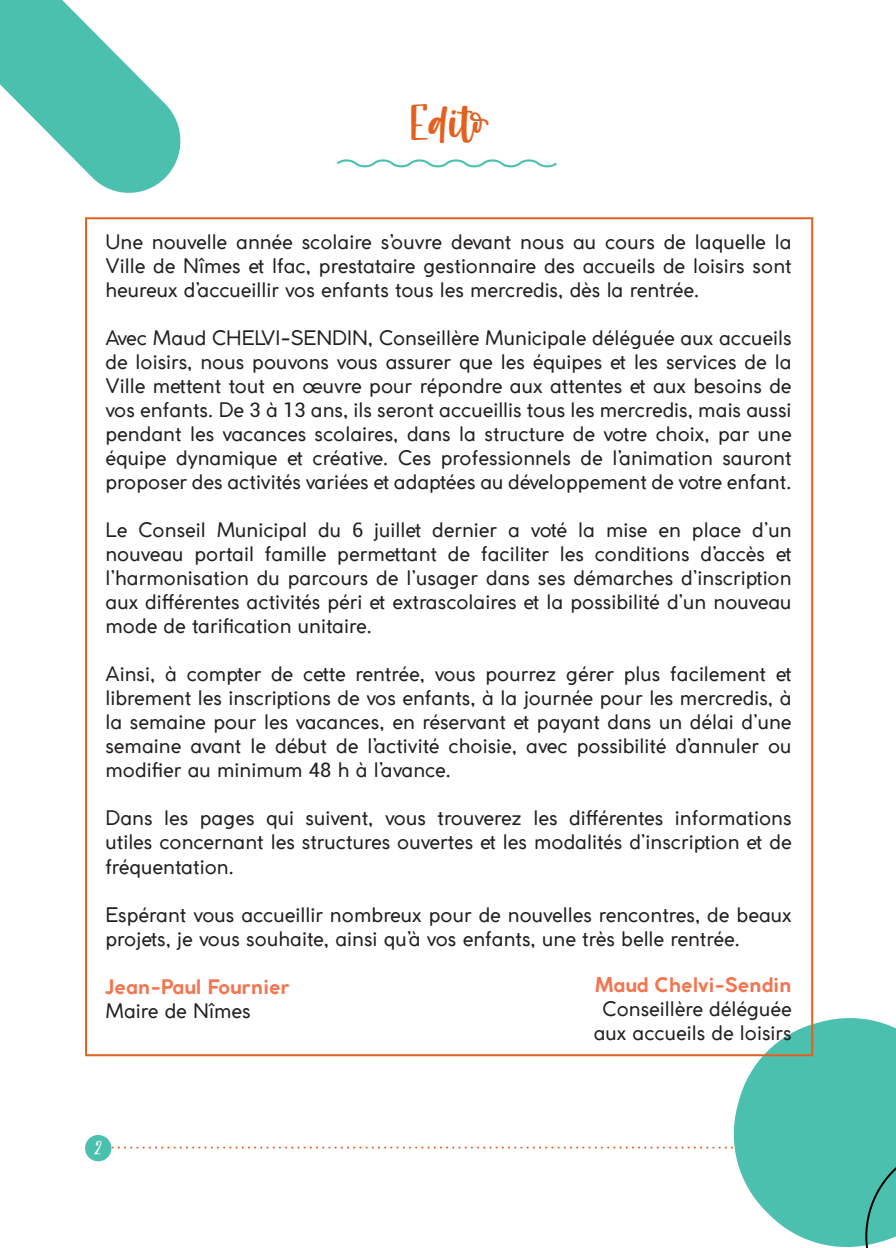
<style>
.page{position:relative;width:896px;height:1248px;background:#fff}
.page>*{position:absolute;margin:0;border:0;box-sizing:border-box;transform-origin:0 0}
.t1{font:44px "Lemonilla";color:#e5601e}
.t2{font:20px/24px "Coco Gothic";color:#231f20;text-align:justify}
.t3{font:700 20px "Coco Gothic";color:#f3754f}
.t4{font:16px "Lemonilla";color:#fff}
.s1{font-family:"Roboto"}
</style>
<div class="page">
<svg style="left:100px;top:1011px;width:796px;height:236px"></svg>
<svg style="left:336px;top:159px;width:221px;height:9px"></svg>
<div style="left:85px;top:1134px;width:26px;height:27px;background:#4cc0af;border-radius:50%"></div>
<svg style="left:0;top:0;width:181px;height:193px"></svg>
<p class="t1" style="left:409px;top:96px;width:79px">Edito</p>
<p class="t2" style="left:105px;top:229px;width:688px">Une nouvelle année scolaire s’ouvre devant nous au cours de laquelle la Ville de Nîmes et Ifac, prestataire gestionnaire des accueils de loisirs sont heureux d’accueillir vos enfants tous les mercredis, dès la rentrée.</p>
<p class="t2" style="left:105px;top:325px;width:688px">Avec Maud CHELVI-SENDIN, Conseillère Municipale déléguée aux accueils de loisirs, nous pouvons vous assurer que les équipes et les services de la Ville mettent tout en œuvre pour répondre aux attentes et aux besoins de vos enfants. De <span class="s1">3</span> à <span class="s1">13</span> ans, ils seront accueillis tous les mercredis, mais aussi pendant les vacances scolaires, dans la structure de votre choix, par une équipe dynamique et créative. Ces professionnels de l’animation sauront proposer des activités variées et adaptées au développement de votre enfant.</p>
<p class="t2" style="left:105px;top:517px;width:688px">Le Conseil Municipal du <span class="s1">6</span> juillet dernier a voté la mise en place d’un nouveau portail famille permettant de faciliter les conditions d’accès et l’harmonisation du parcours de l’usager dans ses démarches d’inscription aux différentes activités péri et extrascolaires et la possibilité d’un nouveau mode de tarification unitaire.</p>
<p class="t2" style="left:105px;top:661px;width:687px">Ainsi, à compter de cette rentrée, vous pourrez gérer plus facilement et librement les inscriptions de vos enfants, à la journée pour les mercredis, à la semaine pour les vacances, en réservant et payant dans un délai d’une semaine avant le début de l’activité choisie, avec possibilité d’annuler ou modifier au minimum <span class="s1">48</span> h à l’avance.</p>
<p class="t2" style="left:105px;top:805px;width:687px">Dans les pages qui suivent, vous trouverez les différentes informations utiles concernant les structures ouvertes et les modalités d’inscription et de fréquentation.</p>
<p class="t2" style="left:105px;top:901px;width:687px">Espérant vous accueillir nombreux pour de nouvelles rencontres, de beaux projets, je vous souhaite, ainsi qu’à vos enfants, une très belle rentrée.</p>
<p class="t3" style="left:105px;top:971px;width:186px">Jean-Paul Fournier</p>
<p class="t2" style="left:105px;top:997px;width:147px">Maire de Nîmes</p>
<p class="t3" style="left:595px;top:969px;width:198px">Maud Chelvi-Sendin</p>
<p class="t2" style="left:602px;top:996px;width:191px">Conseillère déléguée</p>
<p class="t2" style="left:594px;top:1020px;width:199px">aux accueils de loisirs</p>
<p class="t4" style="left:94px;top:1138px;width:9px">2</p>
</div>
